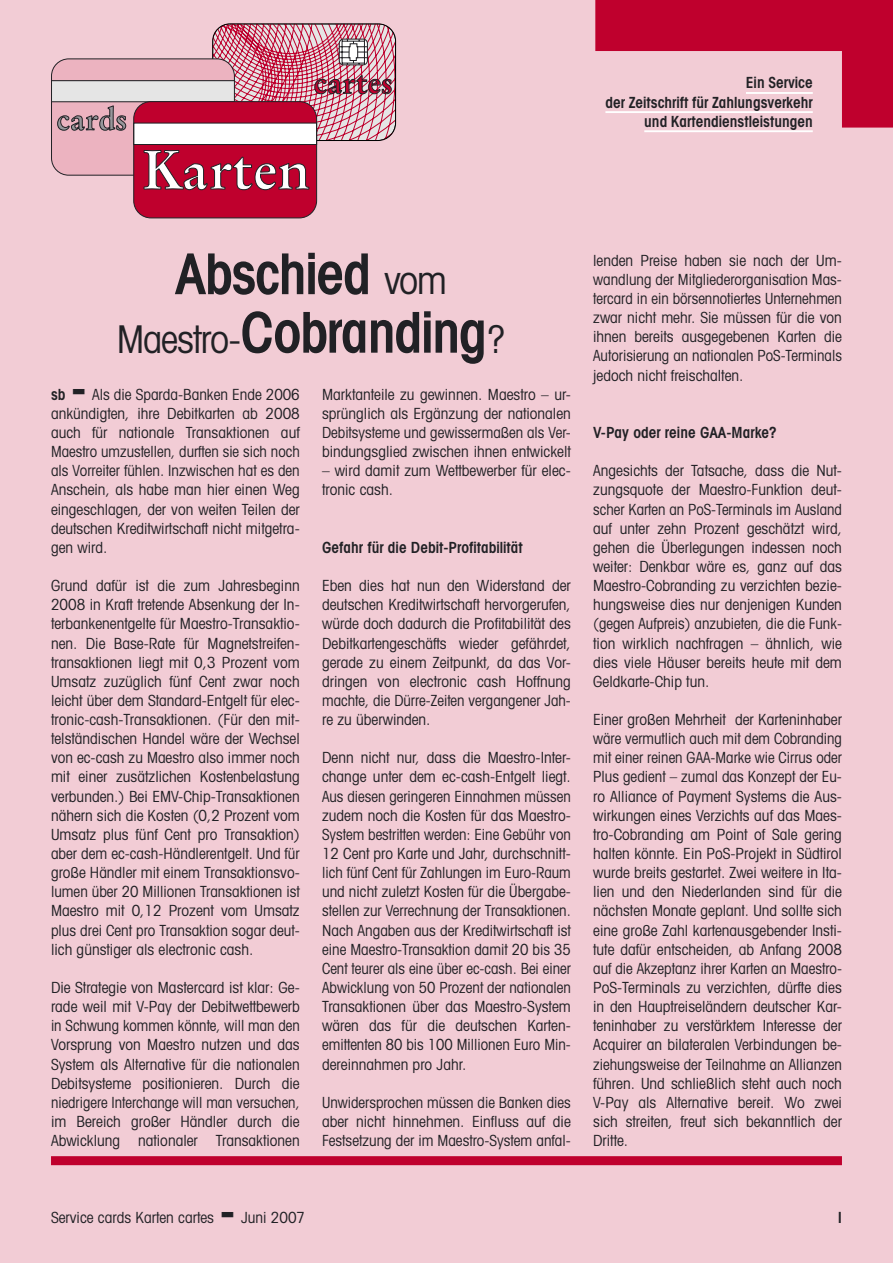
<style>
.page{position:relative;width:893px;height:1263px;background:#f2ccd5}
.page>*{position:absolute;margin:0;border:0;box-sizing:border-box;transform-origin:0 0}
.Rote_Seiten_Headline_37_5_halbfett{font:600 condensed 56.25px/58.5px "Avant Garde";letter-spacing:-.025em;color:#212125;text-align:center}
.t1{font:700 54.75px "Stempel Garamond";color:#fff}
.t2{font:700 30.45px "Stempel Garamond";color:#bf002d}
.t3{font:700 30.45px "Stempel Garamond";color:#96969a}
.Fließtext{font:condensed 15.3px/19.2px "Avant Garde";color:#212125;text-align:justify}
.Dachzeile{font:600 condensed 15.3px "Avant Garde";color:#212125}
.Zwischenüberschrift{font:600 condensed 15.3px "Avant Garde";color:#212125}
.Fließtext_ohne_Grundlinienraster{font:condensed 15.3px "Avant Garde";color:#212125}
.Fließtext-2{font:600 condensed 15.3px "Avant Garde";color:#212125}
.Fließtext_ohne_Grundlinienraster-2{font:600 condensed 15.3px "Avant Garde";color:#212125}
.s1{font-weight:400;font-size:38.25px}
</style>
<div class="page">
<svg style="left:595px;top:0;width:298px;height:128px"></svg>
<div style="left:51px;top:1156px;width:791px;height:9px;background:#bf002d"></div>
<div style="left:134px;top:101px;width:183px;height:117px;background:#bf002d;border-radius:17px"></div>
<svg style="left:51px;top:24px;width:345px;height:166px"></svg>
<hr style="left:746px;top:92px;width:67px;height:2px;background:#fff">
<hr style="left:605px;top:111px;width:208px;height:2px;background:#fff">
<hr style="left:644px;top:130px;width:169px;height:2px;background:#fff">
<p class="t3" style="left:57px;top:100px;width:72px">cards</p>
<p class="t2" style="left:314px;top:64px;width:81px">cartes</p>
<p class="t1" style="left:141px;top:136px;width:171px">Karten</p>
<p class="Dachzeile" style="left:746px;top:74px;width:68px">Ein Service</p>
<p class="Dachzeile" style="left:605px;top:93px;width:209px">der Zeitschrift für Zahlungsverkehr</p>
<p class="Dachzeile" style="left:644px;top:112px;width:170px">und Kartendienstleistungen</p>
<p class="Rote_Seiten_Headline_37_5_halbfett" style="left:117px;top:244px;width:390px">Abschied <span class="s1">vom<br>Maestro-</span>Cobranding<span class="s1">?</span></p>
<p class="Fließtext" style="left:322px;top:384px;width:250px">Marktanteile zu gewinnen. Maestro – ur&shy;sprünglich als Ergänzung der nationalen Debitsysteme und gewissermaßen als Ver&shy;bindungsglied zwischen ihnen entwickelt</p>
<p class="Fließtext" style="left:322px;top:461px;width:250px">– wird damit zum Wettbewerber für elec&shy;tronic cash.</p>
<p class="Fließtext" style="left:51px;top:384px;width:250px;text-indent:41px">Als die Sparda-Banken Ende 2006 ankündigten, ihre Debitkarten ab 2008 auch für nationale Transaktionen auf Maestro umzustellen, durften sie sich noch als Vorreiter fühlen. Inzwischen hat es den Anschein, als habe man hier einen Weg eingeschlagen, der von weiten Teilen der deutschen Kreditwirtschaft nicht mitgetra&shy;gen wird.</p>
<p class="Fließtext" style="left:51px;top:576px;width:250px">Grund dafür ist die zum Jahresbeginn 2008 in Kraft tretende Absenkung der In&shy;terbankenentgelte für Maestro-Transaktio&shy;nen. Die Base-Rate für Magnetstreifen&shy;transaktionen liegt mit 0,3 Prozent vom Umsatz zuzüglich fünf Cent zwar noch leicht über dem Standard-Entgelt für elec&shy;tronic-cash-Transaktionen. (Für den mit&shy;telständischen Handel wäre der Wechsel von ec-cash zu Maestro also immer noch mit einer zusätzlichen Kostenbelastung verbunden.) Bei EMV-Chip-Transaktionen nähern sich die Kosten (0,2 Prozent vom Umsatz plus fünf Cent pro Transaktion) aber dem ec-cash-Händlerentgelt. Und für große Händler mit einem Transaktionsvo&shy;lumen über 20 Millionen Transaktionen ist Maestro mit 0,12 Prozent vom Umsatz plus drei Cent pro Transaktion sogar deut&shy;lich günstiger als electronic cash.</p>
<p class="Fließtext" style="left:51px;top:977px;width:250px">Die Strategie von Mastercard ist klar: Ge&shy;rade weil mit V-Pay der Debitwettbewerb in Schwung kommen könnte, will man den Vorsprung von Maestro nutzen und das System als Alternative für die nationalen Debitsysteme positionieren. Durch die niedrigere Interchange will man versuchen, im Bereich großer Händler durch die Abwicklung nationaler Transaktionen</p>
<p class="Fließtext-2" style="left:51px;top:385px;width:16px">sb</p>
<p class="Zwischenüberschrift" style="left:322px;top:538px;width:202px">Gefahr für die Debit-Profitabilität</p>
<p class="Fließtext" style="left:322px;top:576px;width:250px">Eben dies hat nun den Widerstand der deutschen Kreditwirtschaft hervorgerufen, würde doch dadurch die Profitabilität des Debitkartengeschäfts wieder gefährdet, gerade zu einem Zeitpunkt, da das Vor&shy;dringen von electronic cash Hoffnung machte, die Dürre-Zeiten vergangener Jah&shy;re zu überwinden.</p>
<p class="Fließtext" style="left:322px;top:748px;width:250px">Denn nicht nur, dass die Maestro-Inter&shy;change unter dem ec-cash-Entgelt liegt.<br>Aus diesen geringeren Einnahmen müssen zudem noch die Kosten für das Maestro-System bestritten werden: Eine Gebühr von 12 Cent pro Karte und Jahr, durchschnitt&shy;lich fünf Cent für Zahlungen im Euro-Raum und nicht zuletzt Kosten für die Übergabe&shy;stellen zur Verrechnung der Transaktionen.<br>Nach Angaben aus der Kreditwirtschaft ist eine Maestro-Transaktion damit 20 bis 35<br>Cent teurer als eine über ec-cash. Bei einer Abwicklung von 50 Prozent der nationalen Transaktionen über das Maestro-System wären das für die deutschen Karten&shy;emittenten 80 bis 100 Millionen Euro Min&shy;dereinnahmen pro Jahr.</p>
<p class="Fließtext" style="left:322px;top:1092px;width:250px">Unwidersprochen müssen die Banken dies aber nicht hinnehmen. Einfluss auf die Festsetzung der im Maestro-System anfal-</p>
<p class="Fließtext" style="left:593px;top:250px;width:250px">lenden Preise haben sie nach der Um&shy;wandlung der Mitgliederorganisation Mas&shy;tercard in ein börsennotiertes Unternehmen zwar nicht mehr. Sie müssen für die von ihnen bereits ausgegebenen Karten die Autorisierung an nationalen PoS-Terminals jedoch nicht freischalten.</p>
<p class="Zwischenüberschrift" style="left:593px;top:423px;width:185px">V-Pay oder reine GAA-Marke?</p>
<p class="Fließtext" style="left:593px;top:461px;width:250px">Angesichts der Tatsache, dass die Nut&shy;zungsquote der Maestro-Funktion deut&shy;scher Karten an PoS-Terminals im Ausland auf unter zehn Prozent geschätzt wird, gehen die Überlegungen indessen noch weiter: Denkbar wäre es, ganz auf das Maestro-Cobranding zu verzichten bezie&shy;hungsweise dies nur denjenigen Kunden (gegen Aufpreis) anzubieten, die die Funk&shy;tion wirklich nachfragen – ähnlich, wie dies viele Häuser bereits heute mit dem Geldkarte-Chip tun.</p>
<p class="Fließtext" style="left:593px;top:710px;width:250px">Einer großen Mehrheit der Karteninhaber wäre vermutlich auch mit dem Cobranding mit einer reinen GAA-Marke wie Cirrus oder Plus gedient – zumal das Konzept der Eu&shy;ro Alliance of Payment Systems die Aus&shy;wirkungen eines Verzichts auf das Maes&shy;tro-Cobranding am Point of Sale gering halten könnte. Ein PoS-Projekt in Südtirol wurde breits gestartet. Zwei weitere in Ita&shy;lien und den Niederlanden sind für die nächsten Monate geplant. Und sollte sich eine große Zahl kartenausgebender Insti&shy;tute dafür entscheiden, ab Anfang 2008 auf die Akzeptanz ihrer Karten an Maestro-PoS-Terminals zu verzichten, dürfte dies in den Hauptreiseländern deutscher Kar&shy;teninhaber zu verstärktem Interesse der Acquirer an bilateralen Verbindungen be&shy;ziehungsweise der Teilnahme an Allianzen führen. Und schließlich steht auch noch V-Pay als Alternative bereit. Wo zwei sich streiten, freut sich bekanntlich der Dritte.</p>
<p class="Fließtext_ohne_Grundlinienraster" style="left:51px;top:1207px;width:165px">Service cards Karten cartes</p>
<p class="Fließtext_ohne_Grundlinienraster" style="left:241px;top:1207px;width:66px">Juni 2007</p>
<p class="Fließtext_ohne_Grundlinienraster-2" style="left:838px;top:1208px;width:6px">I</p>
</div>
